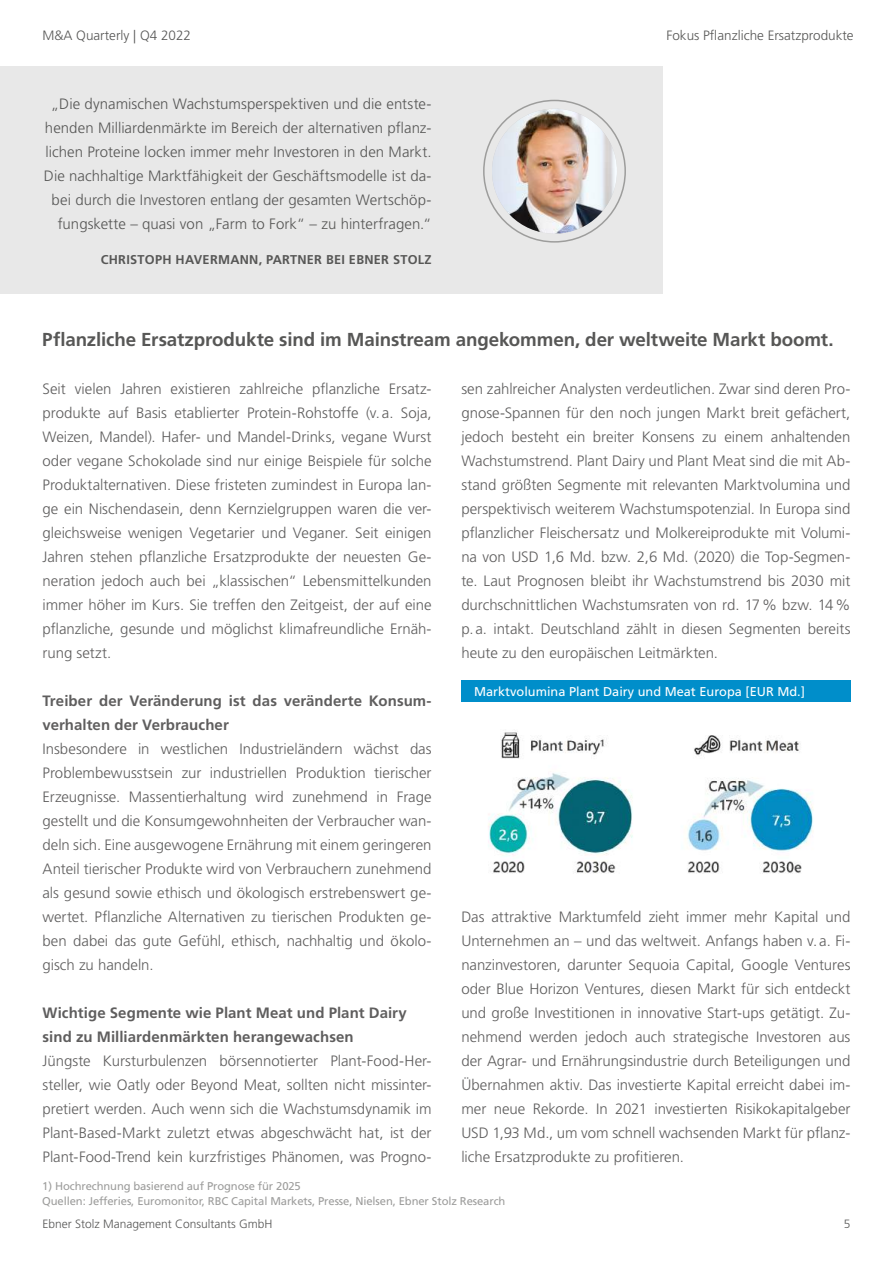
<style>
.page{position:relative;width:893px;height:1263px;background:#fff}
.page>*{position:absolute;margin:0;border:0;box-sizing:border-box;transform-origin:0 0}
.t1{font:700 18.75px "Frutiger LT Std";letter-spacing:-.005em;color:#575756}
.t2{font:300 15px/24px "Frutiger LT Std";color:#5f5e5e;text-align:justify}
.t3{font:300 15px/24px "Frutiger LT Std";letter-spacing:.005em;color:#575756;text-align:right}
.t4{font:700 15px/24px "Frutiger LT Std";letter-spacing:.005em;color:#5f5e5e}
.t5{font:300 13.5px "Frutiger LT Std";color:#575756}
.t6{font:12.75px "Frutiger LT Std";color:#fff}
.t7{font:700 12.75px "Frutiger LT Std";letter-spacing:.02em;color:#575756}
.t8{font:300 12px "Frutiger LT Std";color:#575756}
.t9{font:11.25px/15px "Frutiger LT Std";letter-spacing:-.01em;color:#9d9d9c}
</style>
<div class="page">
<img style="left:488px;top:732px;width:325px;height:142px">
<div style="left:461px;top:680px;width:389px;height:22px;background:#008eca"></div>
<div style="left:0;top:67px;width:662px;height:227px;background:#e8e8e8"></div>
<img style="left:492px;top:109px;width:125px;height:125px;border-radius:62px">
<p class="t5" style="left:43px;top:28px;width:150px">M&amp;A Quarterly | Q4 2022</p>
<p class="t3" style="left:44px;top:92px;width:389px">„Die dynamischen Wachstumsperspektiven und die entste&shy;henden Milliardenmärkte im Bereich der alternativen pflanz&shy;lichen Proteine locken immer mehr Investoren in den Markt.<br>Die nachhaltige Marktfähigkeit der Geschäftsmodelle ist da&shy;bei durch die Investoren entlang der gesamten Wertschöp&shy;fungskette – quasi von „Farm to Fork“ – zu hinterfragen.“</p>
<p class="t7" style="left:101px;top:252px;width:332px">CHRISTOPH HAVERMANN, PARTNER BEI EBNER STOLZ</p>
<p class="t5" style="left:666px;top:28px;width:189px">Fokus Pflanzliche Ersatzprodukte</p>
<p class="t1" style="left:42px;top:329px;width:793px">Pflanzliche Ersatzprodukte sind im Mainstream angekommen, der weltweite Markt boomt.</p>
<p class="t2" style="left:43px;top:377px;width:391px">Seit vielen Jahren existieren zahlreiche pflanzliche Ersatz&shy;produkte auf Basis etablierter Protein-Rohstoffe (v.a. Soja, Weizen, Mandel). Hafer- und Mandel-Drinks, vegane Wurst oder vegane Schokolade sind nur einige Beispiele für solche Produktalternativen. Diese fristeten zumindest in Europa lan&shy;ge ein Nischendasein, denn Kernzielgruppen waren die ver&shy;gleichsweise wenigen Vegetarier und Veganer. Seit einigen Jahren stehen pflanzliche Ersatzprodukte der neuesten Ge&shy;neration jedoch auch bei „klassischen“ Lebensmittelkunden immer höher im Kurs. Sie treffen den Zeitgeist, der auf eine pflanzliche, gesunde und möglichst klimafreundliche Ernäh&shy;rung setzt.</p>
<p class="t4" style="left:43px;top:689px;width:391px">Treiber der Veränderung ist das veränderte Konsum&shy;verhalten der Verbraucher</p>
<p class="t2" style="left:43px;top:737px;width:391px">Insbesondere in westlichen Industrieländern wächst das Problembewusstsein zur industriellen Produktion tierischer Erzeugnisse. Massentierhaltung wird zunehmend in Frage gestellt und die Konsumgewohnheiten der Verbraucher wan&shy;deln sich. Eine ausgewogene Ernährung mit einem geringeren Anteil tierischer Produkte wird von Verbrauchern zunehmend als gesund sowie ethisch und ökologisch erstrebenswert ge&shy;wertet. Pflanzliche Alternativen zu tierischen Produkten ge&shy;ben dabei das gute Gefühl, ethisch, nachhaltig und ökolo&shy;gisch zu handeln.</p>
<p class="t4" style="left:43px;top:1001px;width:366px">Wichtige Segmente wie Plant Meat und Plant Dairy sind zu Milliardenmärkten herangewachsen</p>
<p class="t2" style="left:43px;top:1049px;width:391px">Jüngste Kursturbulenzen börsennotierter Plant-Food-Her&shy;steller, wie Oatly oder Beyond Meat, sollten nicht missinter&shy;pretiert werden. Auch wenn sich die Wachstumsdynamik im Plant-Based-Markt zuletzt etwas abgeschwächt hat, ist der Plant-Food-Trend kein kurzfristiges Phänomen, was Progno-</p>
<p class="t2" style="left:461px;top:377px;width:391px">sen zahlreicher Analysten verdeutlichen. Zwar sind deren Pro&shy;gnose-Spannen für den noch jungen Markt breit gefächert, jedoch besteht ein breiter Konsens zu einem anhaltenden Wachstumstrend. Plant Dairy und Plant Meat sind die mit Ab&shy;stand größten Segmente mit relevanten Marktvolumina und perspektivisch weiterem Wachstumspotenzial. In Europa sind pflanzlicher Fleischersatz und Molkereiprodukte mit Volumi&shy;na von USD 1,6 Md. bzw. 2,6 Md. (2020) die Top-Segmen&shy;te. Laut Prognosen bleibt ihr Wachstumstrend bis 2030 mit durchschnittlichen Wachstumsraten von rd. 17% bzw. 14% p.a. intakt. Deutschland zählt in diesen Segmenten bereits heute zu den europäischen Leitmärkten.</p>
<p class="t6" style="left:474px;top:684px;width:332px">Marktvolumina Plant Dairy und Meat Europa [EUR Md.]</p>
<p class="t2" style="left:461px;top:905px;width:391px">Das attraktive Marktumfeld zieht immer mehr Kapital und Unternehmen an – und das weltweit. Anfangs haben v.a. Fi&shy;nanzinvestoren, darunter Sequoia Capital, Google Ventures oder Blue Horizon Ventures, diesen Markt für sich entdeckt und große Investitionen in innovative Start-ups getätigt. Zu&shy;nehmend werden jedoch auch strategische Investoren aus der Agrar- und Ernährungsindustrie durch Beteiligungen und Übernahmen aktiv. Das investierte Kapital erreicht dabei im&shy;mer neue Rekorde. In 2021 investierten Risikokapitalgeber USD 1,93 Md., um vom schnell wachsenden Markt für pflanz&shy;liche Ersatzprodukte zu profitieren.</p>
<p class="t9" style="left:42px;top:1179px;width:465px">1) Hochrechnung basierend auf Prognose für 2025<br>Quellen: Jefferies, Euromonitor, RBC Capital Markets, Presse, Nielsen, Ebner Stolz Research</p>
<p class="t8" style="left:43px;top:1217px;width:232px">Ebner Stolz Management Consultants GmbH</p>
<p class="t8" style="left:844px;top:1217px;width:8px">5</p>
</div>
